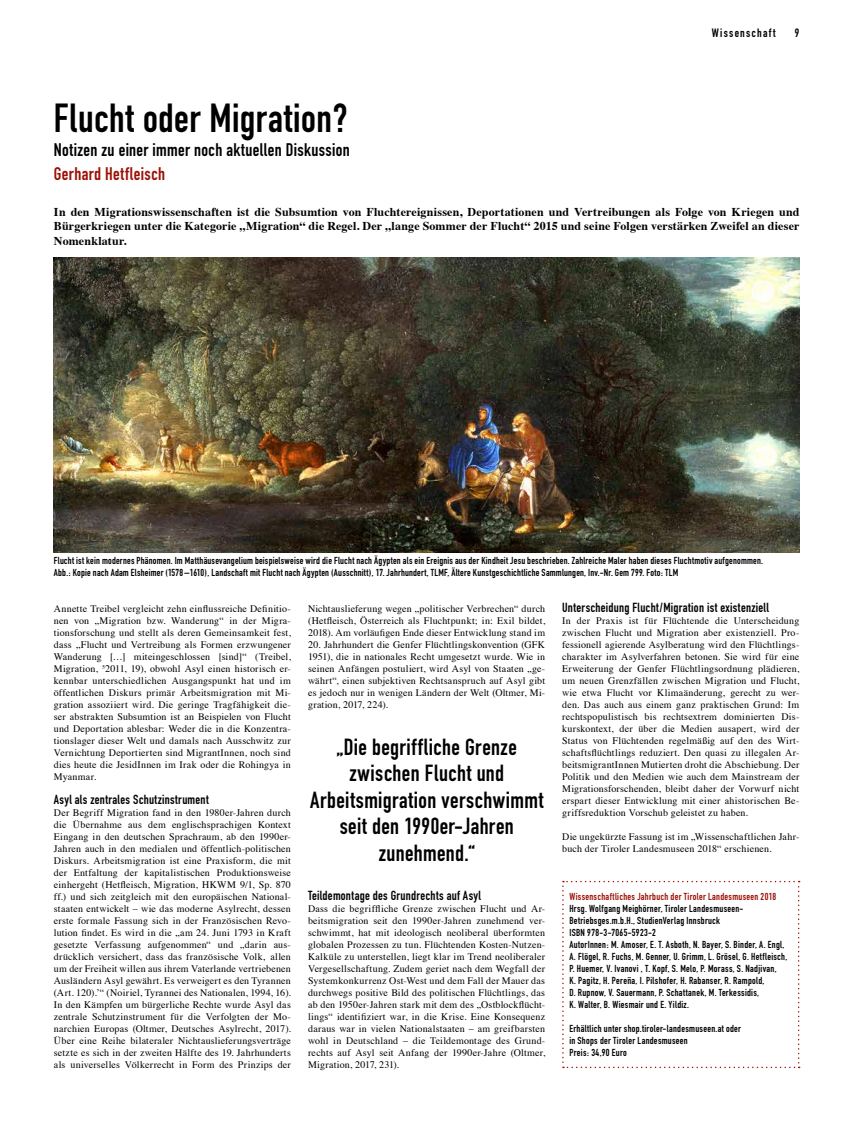
<style>
.page{position:relative;width:842px;height:1134px;background:#fff}
.page>*{position:absolute;margin:0;border:0;box-sizing:border-box;transform-origin:0 0}
.t1{font:40px "DIN Engschrift";letter-spacing:.01em;color:#000}
.t2{font:23px/26.4px "DIN Engschrift";letter-spacing:.015em;color:#000;text-align:center}
.t3{font:18px "DIN Engschrift";letter-spacing:.02em;color:#000}
.t4{font:18px "DIN Engschrift";letter-spacing:.02em;color:#9c1006}
.t5{font:13px "DIN Engschrift";letter-spacing:.025em;color:#000}
.t6{font:700 12px/14.4px "Times";letter-spacing:.015em;color:#000;text-align:justify}
.t7{font:12px "DIN Engschrift";letter-spacing:.105em;color:#000}
.t8{font:10px/12px "Times";letter-spacing:.02em;color:#000;text-align:justify}
.t9{font:10px/12px "DIN Engschrift";letter-spacing:.025em;color:#000}
.t10{font:10px "DIN Engschrift";letter-spacing:.03em;color:#9c1006}
</style>
<div class="page">
<svg style="left:562px;top:881px;width:238px;height:187px"></svg>
<img style="left:54px;top:258px;width:745px;height:294px">
<p class="t7" style="left:712px;top:26px;width:65px">Wissenschaft</p>
<p class="t7" style="left:795px;top:26px;width:6px">9</p>
<h1 class="t1" style="left:54px;top:95px;width:295px">Flucht oder Migration?</h1>
<h3 class="t3" style="left:54px;top:139px;width:297px">Notizen zu einer immer noch aktuellen Diskussion</h3>
<h3 class="t4" style="left:54px;top:163px;width:113px">Gerhard Hetfleisch</h3>
<p class="t6" style="left:54px;top:203px;width:747px">In den Migrationswissenschaften ist die Subsumtion von Fluchtereignissen, Deportationen und Vertreibungen als Folge von Kriegen und Bürgerkriegen unter die Kategorie „Migration“ die Regel. Der „lange Sommer der Flucht“ 2015 und seine Folgen verstärken Zweifel an dieser Nomenklatur.</p>
<p class="t9" style="left:54px;top:555px;width:711px">Flucht ist kein modernes Phänomen. Im Matthäusevangelium beispielsweise wird die Flucht nach Ägypten als ein Ereignis aus der Kindheit Jesu beschrieben. Zahlreiche Maler haben dieses Fluchtmotiv aufgenommen.<br>Abb.: Kopie nach Adam Elsheimer (1578–1610), Landschaft mit Flucht nach Ägypten (Ausschnitt), 17. Jahrhundert, TLMF, Ältere Kunstgeschichtliche Sammlungen, Inv.-Nr. Gem 799. Foto: TLM</p>
<p class="t8" style="left:54px;top:602px;width:239px">Annette Treibel vergleicht zehn einflussreiche Definitio&shy;nen von „Migration bzw. Wanderung“ in der Migra&shy;tionsforschung und stellt als deren Gemeinsamkeit fest, dass „Flucht und Vertreibung als Formen erzwungener Wanderung […] miteingeschlossen [sind]“ (Treibel, Migration, <sup>5</sup>2011, 19), obwohl Asyl einen historisch er&shy;kennbar unterschiedlichen Ausgangspunkt hat und im öffentlichen Diskurs primär Arbeitsmigration mit Mi&shy;gration assoziiert wird. Die geringe Tragfähigkeit die&shy;ser abstrakten Subsumtion ist an Beispielen von Flucht und Deportation ablesbar: Weder die in die Konzentra&shy;tionslager dieser Welt und damals nach Ausschwitz zur Vernichtung Deportierten sind MigrantInnen, noch sind dies heute die JesidInnen im Irak oder die Rohingya in Myanmar.</p>
<h3 class="t5" style="left:54px;top:792px;width:156px">Asyl als zentrales Schutzinstrument</h3>
<p class="t8" style="left:54px;top:806px;width:239px">Der Begriff Migration fand in den 1980er-Jahren durch die Übernahme aus dem englischsprachigen Kontext Eingang in den deutschen Sprachraum, ab den 1990er-Jahren auch in den medialen und öffentlich-politischen Diskurs. Arbeitsmigration ist eine Praxisform, die mit der Entfaltung der kapitalistischen Produktionsweise einhergeht (Hetfleisch, Migration, HKWM 9/1, Sp. 870 ff.) und sich zeitgleich mit den europäischen National&shy;staaten entwickelt – wie das moderne Asylrecht, dessen erste formale Fassung sich in der Französischen Revo&shy;lution findet. Es wird in die „am 24. Juni 1793 in Kraft gesetzte Verfassung aufgenommen“ und „darin aus&shy;drücklich versichert, dass das französische Volk‚ allen um der Freiheit willen aus ihrem Vaterlande vertriebenen Ausländern Asyl gewährt. Es verweigert es den Tyrannen (Art. 120).’“ (Noiriel, Tyrannei des Nationalen, 1994, 16).<br>In den Kämpfen um bürgerliche Rechte wurde Asyl das zentrale Schutzinstrument für die Verfolgten der Mo&shy;narchien Europas (Oltmer, Deutsches Asylrecht, 2017).<br>Über eine Reihe bilateraler Nichtauslieferungsverträge setzte es sich in der zweiten Hälfte des 19. Jahrhunderts als universelles Völkerrecht in Form des Prinzips der</p>
<p class="t8" style="left:308px;top:602px;width:239px">Nichtauslieferung wegen „politischer Verbrechen“ durch (Hetfleisch, Österreich als Fluchtpunkt; in: Exil bildet, 2018). Am vorläufigen Ende dieser Entwicklung stand im</p>
<p class="t8" style="left:308px;top:638px;width:239px">20. Jahrhundert die Genfer Flüchtlingskonvention (GFK 1951), die in nationales Recht umgesetzt wurde. Wie in seinen Anfängen postuliert, wird Asyl von Staaten „ge&shy;währt“, einen subjektiven Rechtsanspruch auf Asyl gibt es jedoch nur in wenigen Ländern der Welt (Oltmer, Mi&shy;gration, 2017, 224).</p>
<h2 class="t2" style="left:310px;top:734px;width:235px">„Die begriffliche Grenze zwischen Flucht und<br>Arbeitsmigration verschwimmt seit den 1990er-Jahren zunehmend.“</h2>
<h3 class="t5" style="left:308px;top:888px;width:174px">Teildemontage des Grundrechts auf Asyl</h3>
<p class="t8" style="left:308px;top:902px;width:239px">Dass die begriffliche Grenze zwischen Flucht und Ar&shy;beitsmigration seit den 1990er-Jahren zunehmend ver&shy;schwimmt, hat mit ideologisch neoliberal überformten globalen Prozessen zu tun. Flüchtenden Kosten-Nutzen-Kalküle zu unterstellen, liegt klar im Trend neoliberaler Vergesellschaftung. Zudem geriet nach dem Wegfall der Systemkonkurrenz Ost-West und dem Fall der Mauer das durchwegs positive Bild des politischen Flüchtlings, das ab den 1950er-Jahren stark mit dem des „Ostblockflücht&shy;lings“ identifiziert war, in die Krise. Eine Konsequenz daraus war in vielen Nationalstaaten – am greifbarsten wohl in Deutschland – die Teildemontage des Grund&shy;rechts auf Asyl seit Anfang der 1990er-Jahre (Oltmer, Migration, 2017, 231).</p>
<h3 class="t5" style="left:562px;top:600px;width:208px">Unterscheidung Flucht/Migration ist existenziell</h3>
<p class="t8" style="left:562px;top:614px;width:239px">In der Praxis ist für Flüchtende die Unterscheidung zwischen Flucht und Migration aber existenziell. Pro&shy;fessionell agierende Asylberatung wird den Flüchtlings&shy;charakter im Asylverfahren betonen. Sie wird für eine Erweiterung der Genfer Flüchtlingsordnung plädieren, um neuen Grenzfällen zwischen Migration und Flucht, wie etwa Flucht vor Klimaänderung, gerecht zu wer&shy;den. Das auch aus einem ganz praktischen Grund: Im rechtspopulistisch bis rechtsextrem dominierten Dis&shy;kurskontext, der über die Medien ausapert, wird der Status von Flüchtenden regelmäßig auf den des Wirt&shy;schaftsflüchtlings reduziert. Den quasi zu illegalen Ar&shy;beitsmigrantInnen Mutierten droht die Abschiebung. Der Politik und den Medien wie auch dem Mainstream der Migrationsforschenden, bleibt daher der Vorwurf nicht erspart dieser Entwicklung mit einer ahistorischen Be&shy;griffsreduktion Vorschub geleistet zu haben.</p>
<p class="t8" style="left:562px;top:830px;width:239px">Die ungekürzte Fassung ist im „Wissenschaftlichen Jahr&shy;buch der Tiroler Landesmuseen 2018“ erschienen.</p>
<p class="t10" style="left:569px;top:891px;width:208px">Wissenschaftliches Jahrbuch der Tiroler Landesmuseen 2018</p>
<p class="t9" style="left:569px;top:903px;width:219px">Hrsg. Wolfgang Meighörner, Tiroler Landesmuseen-Betriebsges.m.b.H., StudienVerlag Innsbruck<br>ISBN 978-3-7065-5923-2<br>AutorInnen: M. Amoser, E. T. Asboth, N. Bayer, S. Binder, A. Engl, A. Flögel, R. Fuchs, M. Genner, U. Grimm, L. Grösel, G. Hetfleisch, P. Huemer, V. Ivanović, T. Kopf, S. Melo, P. Morass, S. Nadjivan,<br>K. Pagitz, H. Pereña, I. Pilshofer, H. Rabanser, R. Rampold,<br>D. Rupnow, V. Sauermann, P. Schattanek, M. Terkessidis,<br>K. Walter, B. Wiesmair und E. Yildiz.</p>
<p class="t9" style="left:569px;top:1023px;width:173px">Erhältlich unter shop.tiroler-landesmuseen.at oder in Shops der Tiroler Landesmuseen<br>Preis: 34,90 Euro</p>
</div>
